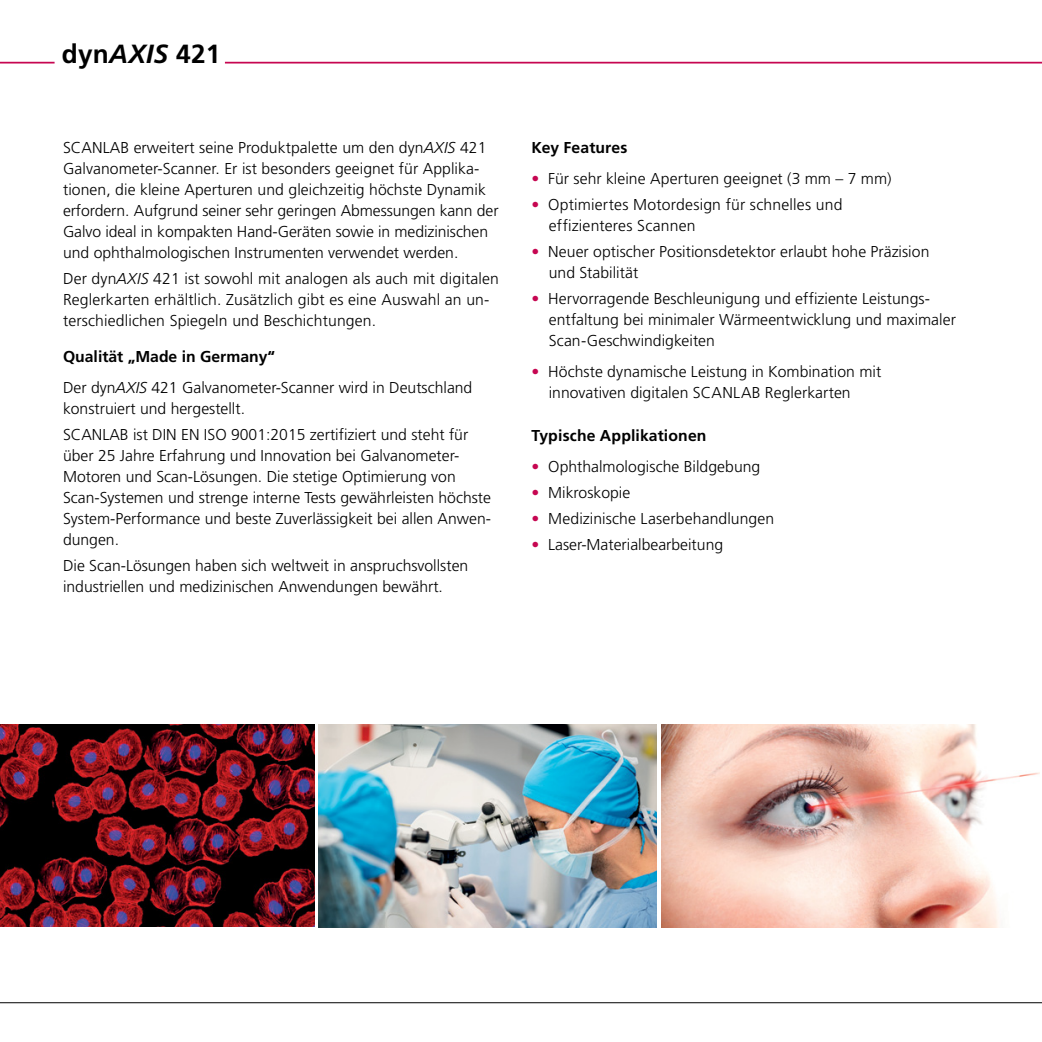
<style>
.page{position:relative;width:1042px;height:1042px;background:#fff}
.page>*{position:absolute;margin:0;border:0;box-sizing:border-box;transform-origin:0 0}
.t1{font:700 26.25px "Frutiger";letter-spacing:.01em;color:#000}
.t2{font:300 15.75px/21px "Frutiger";color:#000}
.t3{font:700 15.75px "Frutiger";letter-spacing:.01em;color:#000}
.s1{font-style:italic}
.s2{font-weight:700}
.s3{color:#c60651}
</style>
<div class="page">
<hr style="left:0;top:62px;width:55px;height:2px;background:#c60651">
<hr style="left:0;top:1002px;width:1042px;height:1px;background:#000">
<hr style="left:225px;top:62px;width:817px;height:2px;background:#c60651">
<img style="left:0;top:725px;width:314px;height:201px">
<img style="left:661px;top:725px;width:378px;height:202px">
<img style="left:318px;top:724px;width:339px;height:203px">
<h1 class="t1" style="left:62px;top:38px;width:160px">dyn<span class="s1">AXIS</span> 421</h1>
<p class="t2" style="left:63px;top:137px;width:437px">SCANLAB erweitert seine Produktpalette um den dyn<span class="s1">AXIS</span> 421<br>Galvanometer-Scanner. Er ist besonders geeignet für Applika&shy;tionen, die kleine Aperturen und gleichzeitig höchste Dynamik erfordern. Aufgrund seiner sehr geringen Abmessungen kann der Galvo ideal in kompakten Hand-Geräten sowie in medizinischen und ophthalmologischen Instrumenten verwendet werden.</p>
<p class="t2" style="left:63px;top:268px;width:437px">Der dyn<span class="s1">AXIS</span> 421 ist sowohl mit analogen als auch mit digitalen<br>Reglerkarten erhältlich. Zusätzlich gibt es eine Auswahl an un&shy;terschiedlichen Spiegeln und Beschichtungen.</p>
<p class="t2" style="left:63px;top:341px;width:411px;line-height:31px"><span class="s2">Qualität „Made in Germany“<br></span>Der dyn<span class="s1">AXIS</span> 421 Galvanometer-Scanner wird in Deutschland</p>
<p class="t2" style="left:63px;top:396px;width:407px;line-height:25.9px">konstruiert und hergestellt.<br>SCANLAB ist DIN EN ISO 9001:2015 zertifiziert und steht für</p>
<p class="t2" style="left:63px;top:445px;width:429px">über 25 Jahre Erfahrung und Innovation bei Galvanometer-Motoren und Scan-Lösungen. Die stetige Optimierung von Scan-Systemen und strenge interne Tests gewährleisten höchste System-Performance und beste Zuverlässigkeit bei allen Anwen&shy;dungen.</p>
<p class="t2" style="left:63px;top:555px;width:407px">Die Scan-Lösungen haben sich weltweit in anspruchsvollsten industriellen und medizinischen Anwendungen bewährt.</p>
<p class="t3" style="left:531px;top:138px;width:98px">Key Features</p>
<p class="t2" style="left:531px;top:168px;width:361px"><span class="s3">•</span> Für sehr kleine Aperturen geeignet (3 mm – 7 mm)</p>
<p class="t2" style="left:549px;top:194px;width:295px;text-indent:-17px"><span class="s3">•</span> Optimiertes Motordesign für schnelles und effizienteres Scannen</p>
<p class="t2" style="left:549px;top:241px;width:382px;text-indent:-17px"><span class="s3">•</span> Neuer optischer Positionsdetektor erlaubt hohe Präzision und Stabilität</p>
<p class="t2" style="left:549px;top:288px;width:408px;text-indent:-17px"><span class="s3">•</span> Hervorragende Beschleunigung und effiziente Leistungs&shy;entfaltung bei minimaler Wärmeentwicklung und maximaler<br>Scan-Geschwindigkeiten</p>
<p class="t2" style="left:549px;top:361px;width:334px;text-indent:-17px"><span class="s3">•</span> Höchste dynamische Leistung in Kombination mit innovativen digitalen SCANLAB Reglerkarten</p>
<p class="t3" style="left:531px;top:426px;width:177px">Typische Applikationen</p>
<p class="t2" style="left:531px;top:456px;width:230px"><span class="s3">•</span> Ophthalmologische Bildgebung</p>
<p class="t2" style="left:531px;top:482px;width:100px"><span class="s3">•</span> Mikroskopie</p>
<p class="t2" style="left:531px;top:508px;width:244px"><span class="s3">•</span> Medizinische Laserbehandlungen</p>
<p class="t2" style="left:531px;top:534px;width:193px"><span class="s3">•</span> Laser-Materialbearbeitung</p>
</div>
